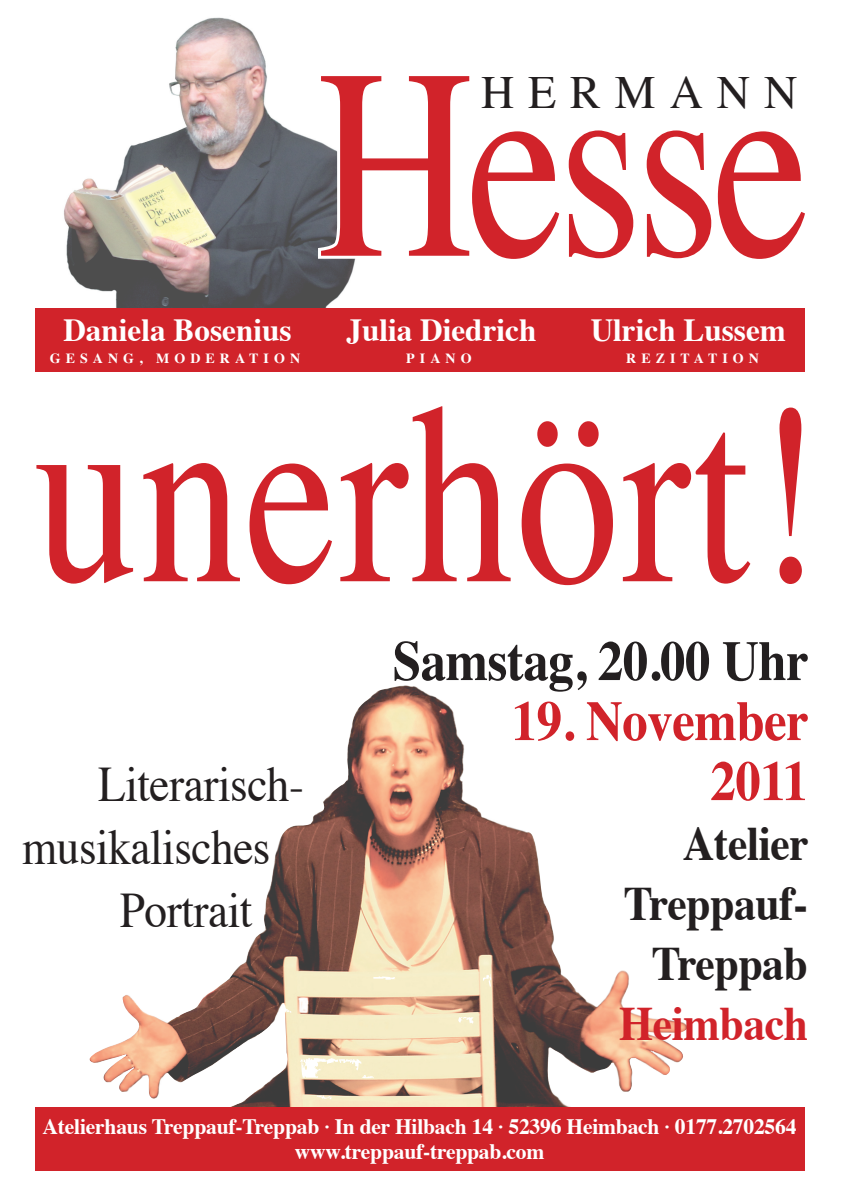
<style>
.page{position:relative;width:842px;height:1191px;background:#fff}
.page>*{position:absolute;margin:0;border:0;box-sizing:border-box;transform-origin:0 0}
.t1{font:271.4px "Times";letter-spacing:-.03em;color:#d1232a;scale:.8 1}
.t2{font:256.9px "Times";letter-spacing:.015em;color:#d1232a;scale:.8 1}
.t3{font:700 56px "Times";letter-spacing:-.01em;color:#231f20;scale:.91 1}
.t4{font:700 56px "Times";letter-spacing:-.01em;color:#d1232a;scale:.91 1}
.t5{font:49.7px "Times";letter-spacing:-.01em;color:#231f20;scale:.91 1}
.t6{font:700 48px "Times";letter-spacing:-.01em;color:#231f20;scale:.91 1}
.t7{font:700 48px "Times";letter-spacing:-.01em;color:#d1232a;scale:.91 1}
.t8{font:46.1px "Times";letter-spacing:.3em;color:#231f20}
.t9{font:700 32.2px "Times";color:#fff}
.t10{font:700 22px "Times";letter-spacing:-.01em;color:#fff}
.t11{font:700 14px "Times";letter-spacing:.36em;color:#fff}
</style>
<div class="page">
<img style="left:89px;top:691px;width:599px;height:416px">
<div style="left:35px;top:1107px;width:770px;height:63px;background:#d1232a"></div>
<img style="left:64px;top:17px;width:290px;height:291px">
<svg style="left:315px;top:70px;width:45px;height:195px"></svg>
<div style="left:35px;top:308px;width:770px;height:64px;background:#d1232a"></div>
<p class="t1" style="left:318px;top:-89px;width:617px">Hesse</p>
<p class="t8" style="left:481px;top:49px;width:318px">HERMANN</p>
<p class="t9" style="left:63px;top:300px;width:230px">Daniela Bosenius</p>
<p class="t9" style="left:346px;top:300px;width:192px">Julia Diedrich</p>
<p class="t9" style="left:591px;top:300px;width:197px">Ulrich Lussem</p>
<p class="t11" style="left:50px;top:345px;width:252px">GESANG, MODERATION</p>
<p class="t11" style="left:406px;top:345px;width:67px">PIANO</p>
<p class="t11" style="left:626px;top:345px;width:134px">REZITATION</p>
<p class="t2" style="left:35px;top:255px;width:985px">unerhört!</p>
<p class="t5" style="left:98px;top:737px;width:228px">Literarisch-</p>
<p class="t5" style="left:22px;top:800px;width:274px">musikalisches</p>
<p class="t5" style="left:120px;top:863px;width:147px">Portrait</p>
<p class="t3" style="left:393px;top:607px;width:459px">Samstag, 20.00 Uhr</p>
<p class="t4" style="left:512px;top:667px;width:328px">19. November</p>
<p class="t4" style="left:710px;top:727px;width:109px">2011</p>
<p class="t6" style="left:683px;top:798px;width:140px">Atelier</p>
<p class="t6" style="left:624px;top:858px;width:204px">Treppauf-</p>
<p class="t6" style="left:652px;top:918px;width:173px">Treppab</p>
<p class="t7" style="left:619px;top:978px;width:209px">Heimbach</p>
<p class="t10" style="left:43px;top:1105px;width:755px">Atelierhaus Treppauf-Treppab · In der Hilbach 14 · 52396 Heimbach · 0177.2702564</p>
<p class="t10" style="left:295px;top:1130px;width:251px">www.treppauf-treppab.com</p>
</div>
